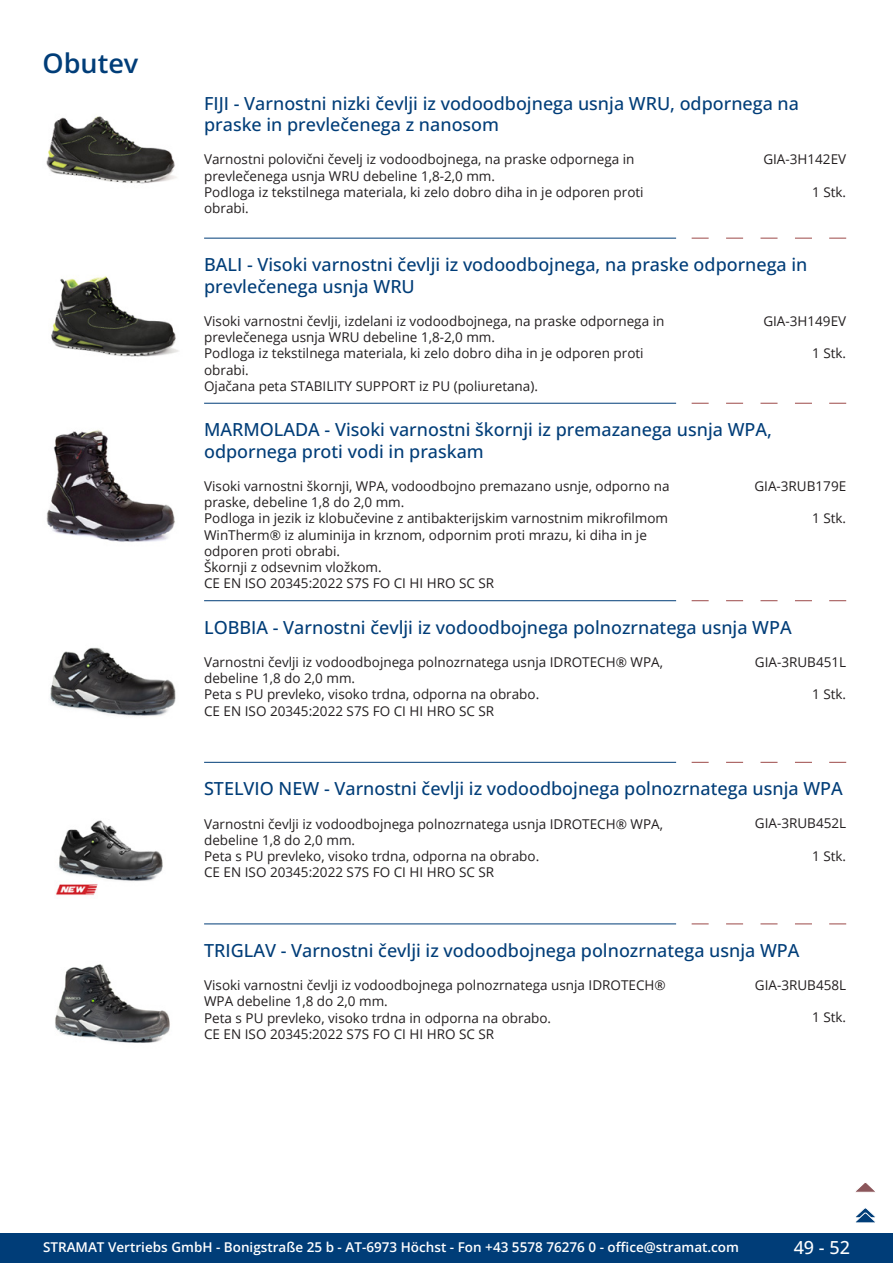
<style>
.page{position:relative;width:893px;height:1263px;background:#fff}
.page>*{position:absolute;margin:0;border:0;box-sizing:border-box;transform-origin:0 0}
.GruppeName{font:600 27px "Open Sans";color:#003d78}
.ArtikelName{font:500 18px/21.6px "Open Sans";color:#003d78}
.t1{font:500 18px "Open Sans";color:#fff}
.Beschreibung{font:13.5px/16.2px "Open Sans";color:#231f20}
.ArtikelNummer{font:13.5px "Open Sans";color:#231f20}
.t2{font:600 13.5px "Open Sans";color:#fff}
</style>
<div class="page">
<div style="left:0;top:1233px;width:893px;height:30px;background:#003d78"></div>
<img style="left:46px;top:116px;width:131px;height:68px">
<img style="left:51px;top:276px;width:128px;height:81px">
<svg style="left:692px;top:238px;width:17px;height:1px"></svg>
<svg style="left:726px;top:238px;width:17px;height:1px"></svg>
<svg style="left:760px;top:238px;width:17px;height:1px"></svg>
<svg style="left:795px;top:238px;width:17px;height:1px"></svg>
<svg style="left:829px;top:238px;width:17px;height:1px"></svg>
<hr style="left:204px;top:238px;width:472px;height:1px;background:#003d78">
<img style="left:46px;top:430px;width:129px;height:112px">
<svg style="left:692px;top:403px;width:17px;height:1px"></svg>
<svg style="left:726px;top:403px;width:17px;height:1px"></svg>
<svg style="left:760px;top:403px;width:17px;height:1px"></svg>
<svg style="left:795px;top:403px;width:17px;height:1px"></svg>
<svg style="left:829px;top:403px;width:17px;height:1px"></svg>
<hr style="left:204px;top:403px;width:472px;height:1px;background:#003d78">
<img style="left:50px;top:647px;width:126px;height:70px">
<svg style="left:692px;top:600px;width:17px;height:1px"></svg>
<svg style="left:726px;top:600px;width:17px;height:1px"></svg>
<svg style="left:760px;top:600px;width:17px;height:1px"></svg>
<svg style="left:795px;top:600px;width:17px;height:1px"></svg>
<svg style="left:829px;top:600px;width:17px;height:1px"></svg>
<hr style="left:204px;top:600px;width:472px;height:1px;background:#003d78">
<img style="left:55px;top:820px;width:108px;height:75px">
<svg style="left:692px;top:762px;width:17px;height:1px"></svg>
<svg style="left:726px;top:762px;width:17px;height:1px"></svg>
<svg style="left:760px;top:762px;width:17px;height:1px"></svg>
<svg style="left:795px;top:762px;width:17px;height:1px"></svg>
<svg style="left:829px;top:762px;width:17px;height:1px"></svg>
<hr style="left:204px;top:762px;width:472px;height:1px;background:#003d78">
<img style="left:55px;top:964px;width:115px;height:79px">
<svg style="left:692px;top:924px;width:17px;height:1px"></svg>
<svg style="left:726px;top:924px;width:17px;height:1px"></svg>
<svg style="left:760px;top:924px;width:17px;height:1px"></svg>
<svg style="left:795px;top:924px;width:17px;height:1px"></svg>
<svg style="left:829px;top:924px;width:17px;height:1px"></svg>
<hr style="left:204px;top:924px;width:472px;height:1px;background:#003d78">
<svg style="left:856px;top:1183px;width:19px;height:9px"></svg>
<svg style="left:855px;top:1208px;width:21px;height:15px"></svg>
<p class="GruppeName" style="left:43px;top:44px;width:97px">Obutev</p>
<p class="ArtikelName" style="left:204px;top:92px;width:596px">FIJI - Varnostni nizki čevlji iz vodoodbojnega usnja WRU, odpornega na praske in prevlečenega z nanosom</p>
<p class="Beschreibung" style="left:204px;top:151px;width:441px">Varnostni polovični čevelj iz vodoodbojnega, na praske odpornega in prevlečenega usnja WRU debeline 1,8-2,0 mm.<br>Podloga iz tekstilnega materiala, ki zelo dobro diha in je odporen proti obrabi.</p>
<p class="ArtikelNummer" style="left:763px;top:150px;width:84px">GIA-3H142EV</p>
<p class="ArtikelNummer" style="left:812px;top:182px;width:36px">1 Stk.</p>
<p class="ArtikelName" style="left:204px;top:253px;width:605px">BALI - Visoki varnostni čevlji iz vodoodbojnega, na praske odpornega in prevlečenega usnja WRU</p>
<p class="Beschreibung" style="left:204px;top:313px;width:462px">Visoki varnostni čevlji, izdelani iz vodoodbojnega, na praske odpornega in prevlečenega usnja WRU debeline 1,8-2,0 mm.<br>Podloga iz tekstilnega materiala, ki zelo dobro diha in je odporen proti obrabi.<br>Ojačana peta STABILITY SUPPORT iz PU (poliuretana).</p>
<p class="ArtikelNummer" style="left:763px;top:312px;width:84px">GIA-3H149EV</p>
<p class="ArtikelNummer" style="left:812px;top:344px;width:36px">1 Stk.</p>
<p class="ArtikelName" style="left:204px;top:418px;width:569px">MARMOLADA - Visoki varnostni škornji iz premazanega usnja WPA, odpornega proti vodi in praskam</p>
<p class="Beschreibung" style="left:204px;top:478px;width:467px">Visoki varnostni škornji, WPA, vodoodbojno premazano usnje, odporno na praske, debeline 1,8 do 2,0 mm.<br>Podloga in jezik iz klobučevine z antibakterijskim varnostnim mikrofilmom WinTherm® iz aluminija in krznom, odpornim proti mrazu, ki diha in je odporen proti obrabi.<br>Škornji z odsevnim vložkom.<br>CE EN ISO 20345:2022 S7S FO CI HI HRO SC SR</p>
<p class="ArtikelNummer" style="left:754px;top:477px;width:93px">GIA-3RUB179E</p>
<p class="ArtikelNummer" style="left:812px;top:509px;width:36px">1 Stk.</p>
<p class="ArtikelName" style="left:204px;top:616px;width:589px">LOBBIA - Varnostni čevlji iz vodoodbojnega polnozrnatega usnja WPA</p>
<p class="Beschreibung" style="left:204px;top:653px;width:460px">Varnostni čevlji iz vodoodbojnega polnozrnatega usnja IDROTECH® WPA, debeline 1,8 do 2,0 mm.<br>Peta s PU prevleko, visoko trdna, odporna na obrabo.<br>CE EN ISO 20345:2022 S7S FO CI HI HRO SC SR</p>
<p class="ArtikelNummer" style="left:755px;top:653px;width:93px">GIA-3RUB451L</p>
<p class="ArtikelNummer" style="left:812px;top:685px;width:36px">1 Stk.</p>
<p class="ArtikelName" style="left:204px;top:777px;width:640px">STELVIO NEW - Varnostni čevlji iz vodoodbojnega polnozrnatega usnja WPA</p>
<p class="Beschreibung" style="left:204px;top:815px;width:460px">Varnostni čevlji iz vodoodbojnega polnozrnatega usnja IDROTECH® WPA, debeline 1,8 do 2,0 mm.<br>Peta s PU prevleko, visoko trdna, odporna na obrabo.<br>CE EN ISO 20345:2022 S7S FO CI HI HRO SC SR</p>
<p class="ArtikelNummer" style="left:755px;top:814px;width:93px">GIA-3RUB452L</p>
<p class="ArtikelNummer" style="left:812px;top:847px;width:36px">1 Stk.</p>
<p class="ArtikelName" style="left:204px;top:939px;width:597px">TRIGLAV - Varnostni čevlji iz vodoodbojnega polnozrnatega usnja WPA</p>
<p class="Beschreibung" style="left:204px;top:977px;width:463px">Visoki varnostni čevlji iz vodoodbojnega polnozrnatega usnja IDROTECH® WPA debeline 1,8 do 2,0 mm.<br>Peta s PU prevleko, visoko trdna in odporna na obrabo.<br>CE EN ISO 20345:2022 S7S FO CI HI HRO SC SR</p>
<p class="ArtikelNummer" style="left:755px;top:976px;width:93px">GIA-3RUB458L</p>
<p class="ArtikelNummer" style="left:812px;top:1008px;width:36px">1 Stk.</p>
<p class="t2" style="left:43px;top:1238px;width:698px">STRAMAT Vertriebs GmbH - Bonigstraße 25 b - AT-6973 Höchst - Fon +43 5578 76276 0 - office@stramat.com</p>
<h2 class="t1" style="left:794px;top:1234px;width:58px">49 - 52</h2>
</div>
